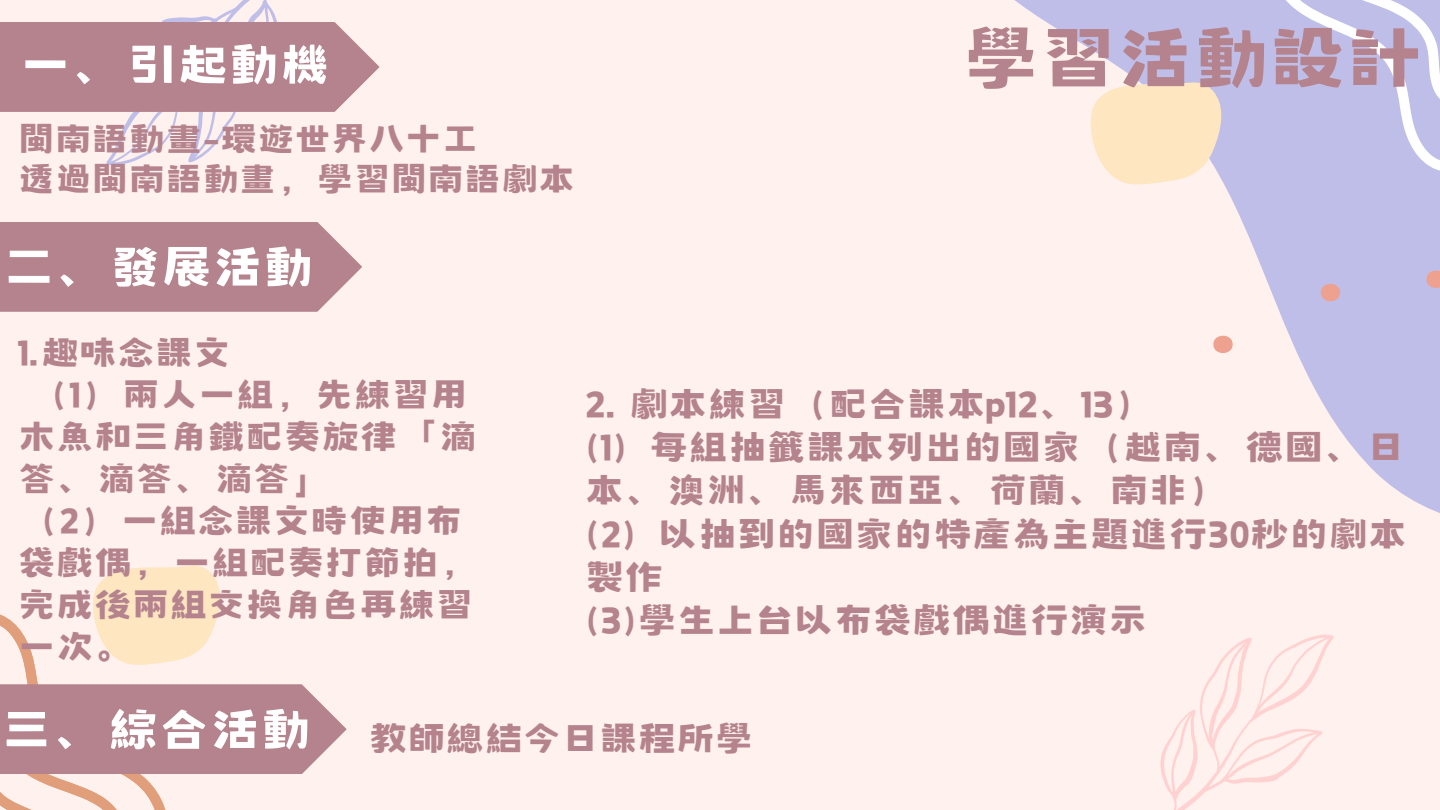
<style>
.page{position:relative;width:1440px;height:810px;background:#fff1ee}
.page>*{position:absolute;margin:0;border:0;box-sizing:border-box;transform-origin:0 0}
.t1{font:85.4px "Canva Sweet Heart CN";color:#b5838d}
.t2{font:56.6px "Canva Sweet Heart CN";color:#fff}
.t3{font:43.6px/43.3px "Canva Sweet Heart CN";color:#b5838d}
.t4{font:42.7px "Canva Sweet Heart CN";color:#b5838d}
.t5{font:42.2px/41.9px "Canva Sweet Heart CN";color:#b5838d}
.t6{font:41px "Canva Sweet Heart CN";color:#b5838d}
</style>
<div class="page">
<svg style="left:1014px;top:0;width:426px;height:513px"></svg>
<svg style="left:1056px;top:33px;width:192px;height:189px"></svg>
<svg style="left:1160px;top:634px;width:174px;height:176px"></svg>
<svg style="left:1266px;top:0;width:174px;height:107px;background:#c8c7eb"></svg>
<svg style="left:1213px;top:107px;width:227px;height:282px;fill:#bfbee8"></svg>
<svg style="left:106px;top:0;width:171px;height:166px"></svg>
<svg style="left:0;top:22px;width:380px;height:93px;background:#bb8c95"></svg>
<svg style="left:0;top:222px;width:362px;height:90px;background:#b98993"></svg>
<svg style="left:0;top:565px;width:347px;height:245px"></svg>
<p class="t2" style="left:20px;top:39px;width:312px">一、引起動機</p>
<p class="t6" style="left:18px;top:120px;width:463px">閩南語動畫-環遊世界八十工</p>
<h1 class="t6" style="left:18px;top:160px;width:559px">透過閩南語動畫，學習閩南語劇本</h1>
<p class="t2" style="left:4px;top:241px;width:312px">二、發展活動</p>
<p class="t1" style="left:962px;top:19px;width:462px">學習活動設計</p>
<p class="t5" style="left:18px;top:332px;width:215px">1.趣味念課文</p>
<p class="t5" style="left:18px;top:373px;width:461px">（1）兩人一組，先練習用木魚和三角鐵配奏旋律「滴答、滴答、滴答」</p>
<h2 class="t5" style="left:18px;top:499px;width:464px">（2）一組念課文時使用布袋戲偶，一組配奏打節拍，完成後兩組交換角色再練習一次。</h2>
<p class="t3" style="left:585px;top:382px;width:573px">2. 劇本練習（配合課本p12、13）</p>
<p class="t3" style="left:585px;top:425px;width:822px">(1) 每組抽籤課本列出的國家（越南、德國、日本、澳洲、馬來西亞、荷蘭、南非）</p>
<p class="t3" style="left:585px;top:512px;width:824px">(2) 以抽到的國家的特產為主題進行30秒的劇本製作</p>
<p class="t3" style="left:585px;top:598px;width:564px">(3)學生上台以布袋戲偶進行演示</p>
<p class="t2" style="left:1px;top:704px;width:312px">三、綜合活動</p>
<h2 class="t4" style="left:369px;top:719px;width:385px">教師總結今日課程所學</h2>
</div>
